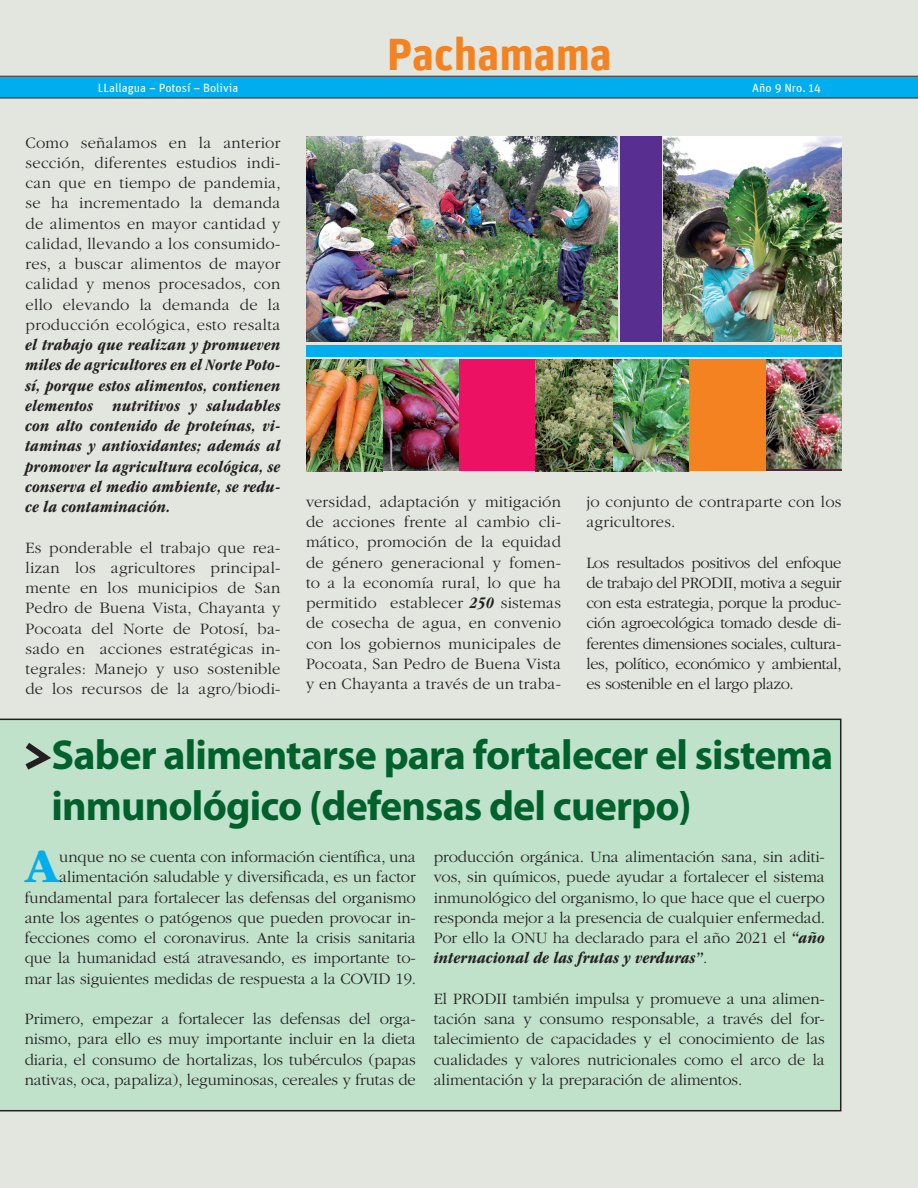
<style>
.page{position:relative;width:918px;height:1188px;background:#e2e6df}
.page>*{position:absolute;margin:0;border:0;box-sizing:border-box;transform-origin:0 0}
.Texto_principal_prim{font:700 49.05px "ITC Garamond Std";color:#00aeef}
.t1{font:700 45.45px "Unit";color:#f58220}
.titulo_principal{font:700 42px "Myriad Pro";letter-spacing:-.02em;color:#00612d}
.TEXTO_PRINCIPAL{font:300 16.5px/20.2px "ITC Garamond Std";letter-spacing:-.005em;color:#231f20;text-align:justify}
.Texto_principal_prim-2{font:300 16.5px/20.2px "ITC Garamond Std";letter-spacing:-.005em;color:#231f20;text-align:right}
.TEXTO_PRINCIPAL-2{font:300 16.5px/20.2px "ITC Garamond Std";letter-spacing:.015em;color:#231f20}
.t2{font:12px "Unit";color:#fff}
.s1{font-weight:700;font-style:italic;font-stretch:condensed}
</style>
<div class="page">
<div style="left:0;top:77px;width:918px;height:21px;background:#00aeef"></div>
<hr style="left:0;top:76px;width:918px;height:1px;background:#231f20">
<hr style="left:0;top:98px;width:918px;height:1px;background:#231f20">
<div style="left:0;top:719px;width:841px;height:392px;background:#c0e2ca"></div>
<svg style="left:19px;top:737px;width:38px;height:38px"></svg>
<div style="left:306px;top:345px;width:535px;height:11px;background:#00aeef"></div>
<img style="left:382px;top:360px;width:77px;height:111px">
<svg style="left:766px;top:468px;width:75px;height:3px"></svg>
<img style="left:766px;top:360px;width:75px;height:108px">
<img style="left:306px;top:360px;width:76px;height:111px">
<img style="left:612px;top:360px;width:77px;height:111px">
<div style="left:459px;top:360px;width:76px;height:111px;background:#ec1163"></div>
<div style="left:689px;top:360px;width:77px;height:111px;background:#f58220"></div>
<img style="left:536px;top:360px;width:76px;height:111px">
<div style="left:620px;top:137px;width:42px;height:205px;background:#582e91"></div>
<img style="left:664px;top:137px;width:177px;height:205px">
<img style="left:306px;top:137px;width:312px;height:205px">
<p class="t1" style="left:387px;top:26px;width:227px">Pachamama</p>
<p class="t2" style="left:98px;top:81px;width:142px">LLallagua – Potosí – Bolivia</p>
<p class="t2" style="left:752px;top:81px;width:70px">Año 9 Nro. 14</p>
<p class="TEXTO_PRINCIPAL" style="left:26px;top:133px;width:257px">Como señalamos en la anterior sección, diferentes estudios indi&shy;can que en tiempo de pandemia, se ha incrementado la demanda de alimentos en mayor cantidad y calidad, llevando a los consumido&shy;res, a buscar alimentos de mayor calidad y menos procesados, con ello elevando la demanda de la producción ecológica, esto resalta <span class="s1">el trabajo que realizan y promueven miles de agricultores en el Norte Poto&shy;sí, porque estos alimentos, contienen elementos nutritivos y saludables con alto contenido de proteínas, vi&shy;taminas y antioxidantes; además al promover la agricultura ecológica, se conserva el medio ambiente, se redu&shy;ce la contaminación.</span></p>
<p class="TEXTO_PRINCIPAL" style="left:26px;top:538px;width:257px">Es ponderable el trabajo que rea&shy;lizan los agricultores principal&shy;mente en los municipios de San Pedro de Buena Vista, Chayanta y Pocoata del Norte de Potosí, ba&shy;sado en acciones estratégicas in&shy;tegrales: Manejo y uso sostenible de los recursos de la agro/biodi-</p>
<p class="TEXTO_PRINCIPAL" style="left:306px;top:492px;width:257px">versidad, adaptación y mitigación de acciones frente al cambio cli&shy;mático, promoción de la equidad de género generacional y fomen&shy;to a la economía rural, lo que ha permitido establecer <span class="s1">250</span> sistemas de cosecha de agua, en convenio con los gobiernos municipales de Pocoata, San Pedro de Buena Vista y en Chayanta a través de un traba-</p>
<p class="TEXTO_PRINCIPAL-2" style="left:586px;top:492px;width:257px">jo conjunto de contraparte con los agricultores.</p>
<p class="TEXTO_PRINCIPAL" style="left:586px;top:553px;width:257px">Los resultados positivos del enfoque de trabajo del PRODII, motiva a seguir con esta estrategia, porque la produc&shy;ción agroecológica tomado desde di&shy;ferentes dimensiones sociales, cultura&shy;les, político, económico y ambiental, es sostenible en el largo plazo.</p>
<p class="titulo_principal" style="left:51px;top:728px;width:783px">Saber alimentarse para fortalecer el sistema</p>
<p class="titulo_principal" style="left:51px;top:778px;width:642px">inmunológico (defensas del cuerpo)</p>
<p class="Texto_principal_prim" style="left:25px;top:839px;width:36px">A</p>
<p class="Texto_principal_prim-2" style="left:25px;top:847px;width:393px">unque no se cuenta con información científica, una alimentación saludable y diversificada, es un factor fundamental para fortalecer las defensas del organismo ante los agentes o patógenos que pueden provocar in&shy;fecciones como el coronavirus. Ante la crisis sanitaria que la humanidad está atravesando, es importante to&shy;mar las siguientes medidas de respuesta a la COVID 19.</p>
<p class="TEXTO_PRINCIPAL" style="left:25px;top:1009px;width:393px">Primero, empezar a fortalecer las defensas del orga&shy;nismo, para ello es muy importante incluir en la dieta diaria, el consumo de hortalizas, los tubérculos (papas nativas, oca, papaliza), leguminosas, cereales y frutas de</p>
<p class="TEXTO_PRINCIPAL" style="left:434px;top:847px;width:393px">producción orgánica. Una alimentación sana, sin aditi&shy;vos, sin químicos, puede ayudar a fortalecer el sistema inmunológico del organismo, lo que hace que el cuerpo responda mejor a la presencia de cualquier enfermedad.<br>Por ello la ONU ha declarado para el año 2021 el <span class="s1">“año internacional de las frutas y verduras”</span>.</p>
<p class="TEXTO_PRINCIPAL" style="left:434px;top:989px;width:393px">El PRODII también impulsa y promueve a una alimen&shy;tación sana y consumo responsable, a través del for&shy;talecimiento de capacidades y el conocimiento de las cualidades y valores nutricionales como el arco de la alimentación y la preparación de alimentos.</p>
</div>
